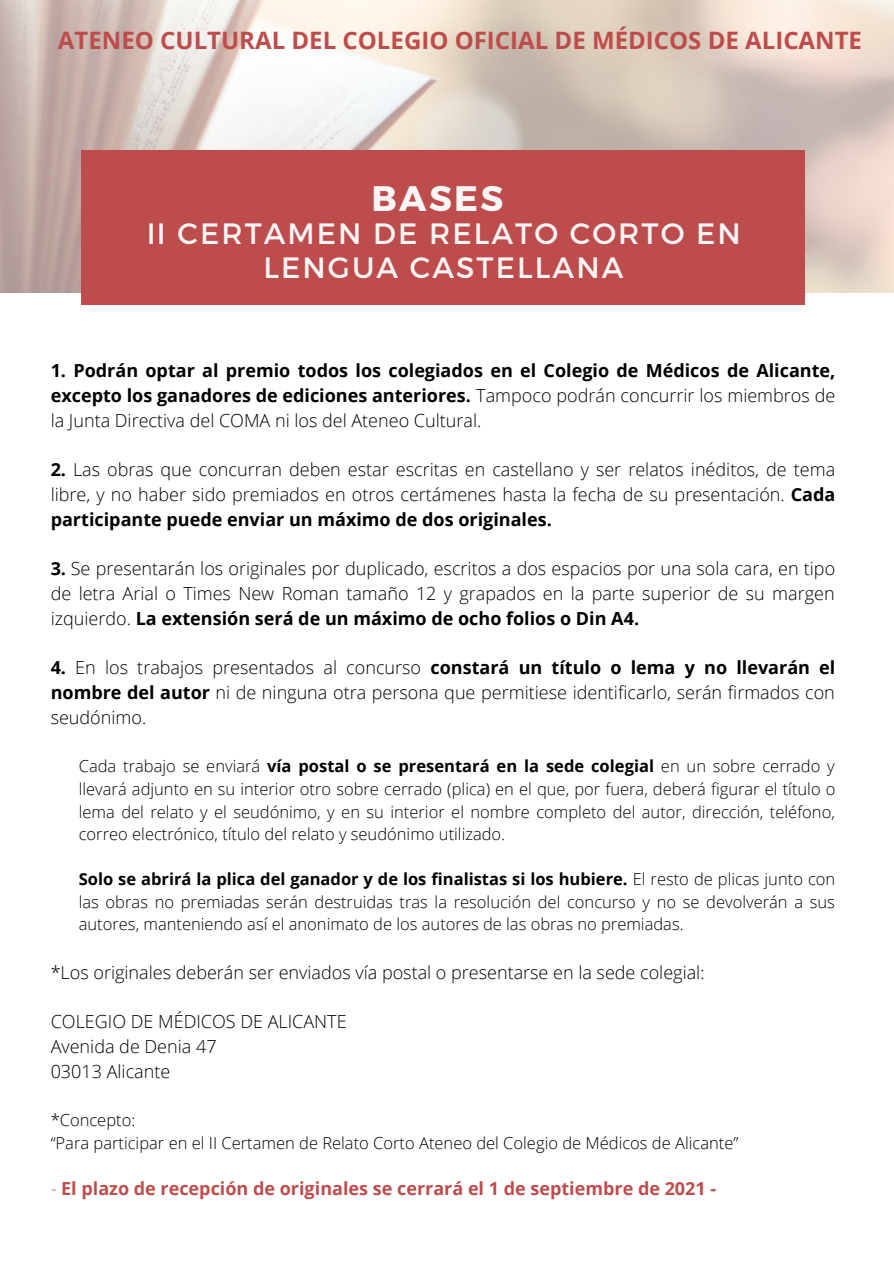
<style>
.page{position:relative;width:894px;height:1264px;background:#fff}
.page>*{position:absolute;margin:0;border:0;box-sizing:border-box;transform-origin:0 0}
.t1{font:700 35.4px "Montserrat";letter-spacing:.07em;color:#fff}
.t2{font:29.4px/33.8px "Montserrat";letter-spacing:.07em;color:#fff;text-align:center}
.t3{font:700 24px "Open Sans";color:#bd4d4d}
.t4{font:300 18px/24.8px "Open Sans";color:#000;text-align:justify}
.t5{font:700 18px/24.8px "Open Sans";color:#000;text-align:justify}
.t6{font:700 18px "Open Sans";color:#bd4d4d}
.t7{font:300 16.5px/22.5px "Open Sans";color:#000;text-align:justify}
.s1{font-weight:300}
.s2{font-weight:700}
</style>
<div class="page">
<img style="left:0;top:0;width:893px;height:292px">
<div style="left:82px;top:150px;width:723px;height:154px;background:#bd4d4d"></div>
<p class="t3" style="left:58px;top:23px;width:805px">ATENEO CULTURAL DEL COLEGIO OFICIAL DE MÉDICOS DE ALICANTE</p>
<h1 class="t1" style="left:371px;top:175px;width:133px">BASES</h1>
<h2 class="t2" style="left:146px;top:215px;width:596px">II CERTAMEN DE RELATO CORTO EN<br>LENGUA CASTELLANA</h2>
<p class="t5" style="left:51px;top:358px;width:786px">1. Podrán optar al premio todos los colegiados en el Colegio de Médicos de Alicante, excepto los ganadores de ediciones anteriores. <span class="s1">Tampoco podrán concurrir los miembros de la Junta Directiva del COMA ni los del Ateneo Cultural.</span></p>
<p class="t4" style="left:51px;top:457px;width:786px"><span class="s2">2.</span> Las obras que concurran deben estar escritas en castellano y ser relatos inéditos, de tema libre, y no haber sido premiados en otros certámenes hasta la fecha de su presentación. <span class="s2">Cada participante puede enviar un máximo de dos originales.</span></p>
<p class="t4" style="left:51px;top:556px;width:785px"><span class="s2">3.</span> Se presentarán los originales por duplicado, escritos a dos espacios por una sola cara, en tipo de letra Arial o Times New Roman tamaño 12 y grapados en la parte superior de su margen izquierdo. <span class="s2">La extensión será de un máximo de ocho folios o Din A4.</span></p>
<p class="t4" style="left:51px;top:655px;width:786px"><span class="s2">4.</span> En los trabajos presentados al concurso <span class="s2">constará un título o lema y no llevarán el nombre del autor</span> ni de ninguna otra persona que permitiese identificarlo, serán firmados con seudónimo.</p>
<p class="t7" style="left:79px;top:754px;width:758px">Cada trabajo se enviará <span class="s2">vía postal o se presentará en la sede colegial</span> en un sobre cerrado y llevará adjunto en su interior otro sobre cerrado (plica) en el que, por fuera, deberá figurar el título o lema del relato y el seudónimo, y en su interior el nombre completo del autor, dirección, teléfono, correo electrónico, título del relato y seudónimo utilizado.</p>
<p class="t7" style="left:79px;top:867px;width:757px"><span class="s2">Solo se abrirá la plica del ganador y de los finalistas si los hubiere.</span> El resto de plicas junto con las obras no premiadas serán destruidas tras la resolución del concurso y no se devolverán a sus autores, manteniendo así el anonimato de los autores de las obras no premiadas.</p>
<p class="t4" style="left:51px;top:959px;width:655px">*Los originales deberán ser enviados vía postal o presentarse en la sede colegial:</p>
<p class="t4" style="left:51px;top:1008px;width:297px">COLEGIO DE MÉDICOS DE ALICANTE</p>
<p class="t4" style="left:51px;top:1033px;width:167px">Avenida de Denia 47</p>
<p class="t4" style="left:51px;top:1058px;width:121px">03013 Alicante</p>
<p class="t7" style="left:51px;top:1108px;width:86px">*Concepto:</p>
<p class="t7" style="left:51px;top:1131px;width:689px">“Para participar en el II Certamen de Relato Corto Ateneo del Colegio de Médicos de Alicante”</p>
<p class="t6" style="left:51px;top:1175px;width:667px"><span class="s1">-</span> El plazo de recepción de originales se cerrará el 1 de septiembre de 2021 -</p>
</div>
